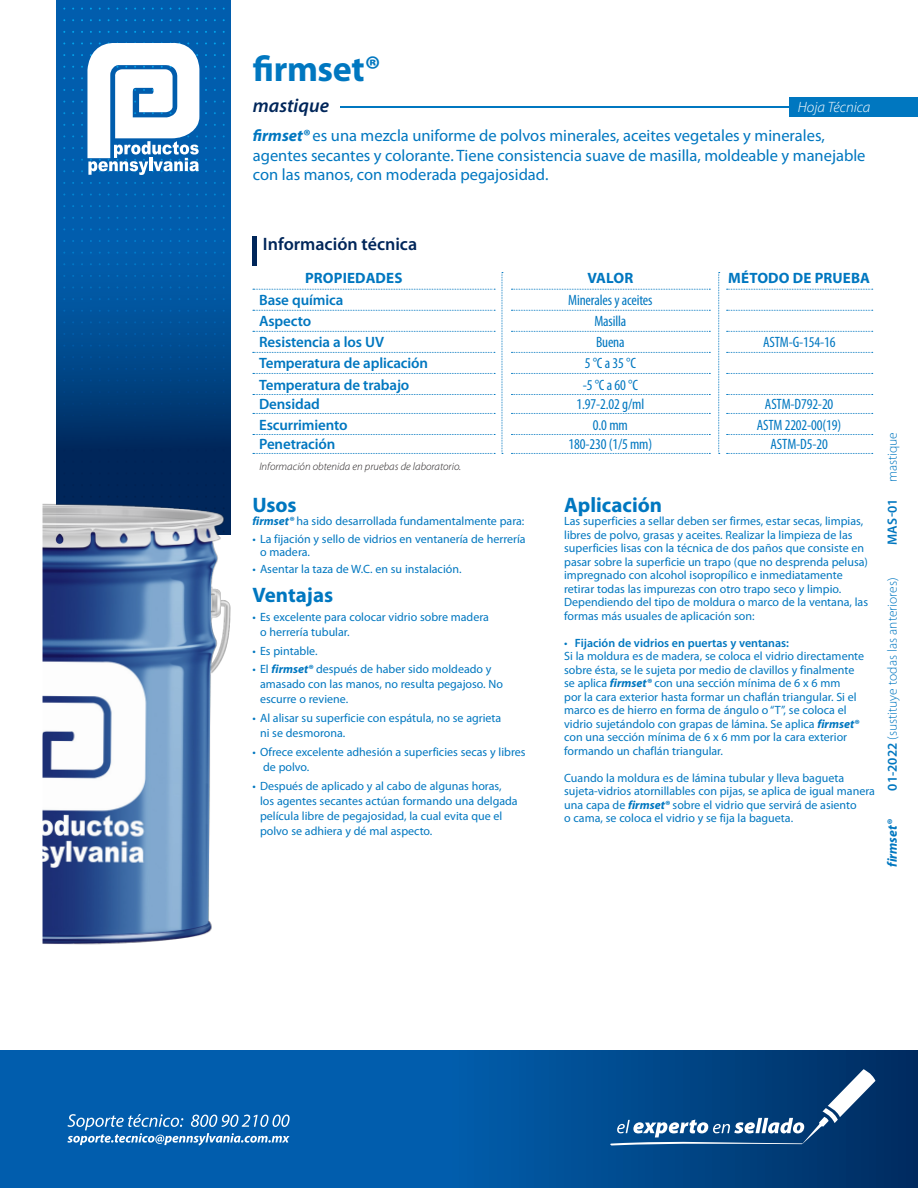
<style>
.page{position:relative;width:918px;height:1188px;background:#fff}
.page>*{position:absolute;margin:0;border:0;box-sizing:border-box;transform-origin:0 0}
.t1{font:700 36px "Myriad Pro";letter-spacing:-.01em;color:#0077c0}
.subtema{font:700 21px "Myriad Pro";color:#0077c0}
.t2{font:italic 600 19.5px "Myriad Pro";color:#00265a}
.t3{font:600 18px "Myriad Pro";color:#00265a}
.t4{font:16.5px/19.8px "Myriad Pro";color:#0077c0}
.tabla-frente{font:condensed 15px "Myriad Pro";letter-spacing:-.01em;color:#0077c0}
.tabla-frente-2{font:600 15px "Myriad Pro";letter-spacing:-.01em;color:#0077c0}
.tabla-frente-3{font:700 15px "Myriad Pro";letter-spacing:.01em;color:#0077c0}
.t5{font:italic 300 15px "Myriad Pro";color:#fff}
.texto{font:300 13.5px "Myriad Pro";color:#0077c0}
.texto-2{font:italic 700 13.5px "Myriad Pro";color:#0077c0}
.subtema-2{font:12px/13.5px "Myriad Pro";color:#0077c0}
.subtema-3{font:600 12px "Myriad Pro";color:#0077c0}
.texto-3{font:italic 300 10.95px "Myriad Pro";color:#231f20}
.s1{font-weight:700;font-style:italic}
.s2{font-weight:400}
.s3{font-weight:600}
</style>
<div class="page">
<svg style="left:0;top:1050px;width:918px;height:138px;background:#00539d"></svg>
<svg style="left:56px;top:0;width:175px;height:494px;background:#004d93"></svg>
<svg style="left:67px;top:1114px;width:18px;height:13px"></svg>
<svg style="left:85px;top:1118px;width:19px;height:12px"></svg>
<svg style="left:105px;top:1115px;width:11px;height:12px"></svg>
<svg style="left:116px;top:1114px;width:25px;height:13px"></svg>
<svg style="left:142px;top:1118px;width:15px;height:9px"></svg>
<svg style="left:159px;top:1114px;width:11px;height:13px"></svg>
<svg style="left:171px;top:1118px;width:12px;height:9px"></svg>
<svg style="left:191px;top:1115px;width:17px;height:12px"></svg>
<svg style="left:209px;top:1115px;width:21px;height:12px"></svg>
<svg style="left:230px;top:1115px;width:60px;height:12px"></svg>
<svg style="left:67px;top:1136px;width:20px;height:9px"></svg>
<svg style="left:88px;top:1136px;width:12px;height:7px"></svg>
<svg style="left:100px;top:1134px;width:19px;height:9px"></svg>
<svg style="left:119px;top:1136px;width:19px;height:7px"></svg>
<svg style="left:139px;top:1133px;width:16px;height:10px"></svg>
<svg style="left:155px;top:1135px;width:17px;height:10px"></svg>
<svg style="left:172px;top:1136px;width:21px;height:7px"></svg>
<svg style="left:193px;top:1136px;width:13px;height:9px"></svg>
<svg style="left:206px;top:1133px;width:17px;height:10px"></svg>
<svg style="left:223px;top:1133px;width:67px;height:10px"></svg>
<svg style="left:81px;top:42px;width:118px;height:133px"></svg>
<svg style="left:98px;top:145px;width:27px;height:27px"></svg>
<svg style="left:125px;top:135px;width:26px;height:40px"></svg>
<svg style="left:149px;top:135px;width:34px;height:37px"></svg>
<svg style="left:180px;top:145px;width:19px;height:27px"></svg>
<div style="left:790px;top:97px;width:128px;height:20px;background:#0077c0"></div>
<svg style="left:609px;top:1069px;width:266px;height:77px;background:#1f568c"></svg>
<div style="left:252px;top:237px;width:5px;height:29px;background:#00265a"></div>
<svg style="left:253px;top:289px;width:242px;height:1px"></svg>
<svg style="left:511px;top:289px;width:199px;height:1px"></svg>
<svg style="left:727px;top:289px;width:146px;height:1px"></svg>
<svg style="left:253px;top:310px;width:242px;height:1px"></svg>
<svg style="left:511px;top:310px;width:199px;height:1px"></svg>
<svg style="left:727px;top:310px;width:146px;height:1px"></svg>
<svg style="left:253px;top:331px;width:242px;height:1px"></svg>
<svg style="left:511px;top:331px;width:199px;height:1px"></svg>
<svg style="left:727px;top:331px;width:146px;height:1px"></svg>
<svg style="left:253px;top:352px;width:242px;height:1px"></svg>
<svg style="left:511px;top:352px;width:199px;height:1px"></svg>
<svg style="left:727px;top:352px;width:146px;height:1px"></svg>
<svg style="left:253px;top:373px;width:242px;height:1px"></svg>
<svg style="left:511px;top:373px;width:199px;height:1px"></svg>
<svg style="left:727px;top:373px;width:146px;height:1px"></svg>
<svg style="left:253px;top:394px;width:242px;height:1px"></svg>
<svg style="left:253px;top:434px;width:242px;height:1px"></svg>
<svg style="left:253px;top:413px;width:242px;height:1px"></svg>
<svg style="left:253px;top:453px;width:242px;height:1px"></svg>
<svg style="left:511px;top:394px;width:199px;height:1px"></svg>
<svg style="left:511px;top:434px;width:199px;height:1px"></svg>
<svg style="left:511px;top:413px;width:199px;height:1px"></svg>
<svg style="left:511px;top:453px;width:199px;height:1px"></svg>
<svg style="left:727px;top:394px;width:146px;height:1px"></svg>
<svg style="left:727px;top:434px;width:146px;height:1px"></svg>
<svg style="left:727px;top:413px;width:146px;height:1px"></svg>
<svg style="left:727px;top:453px;width:146px;height:1px"></svg>
<svg style="left:718px;top:272px;width:2px;height:182px"></svg>
<svg style="left:502px;top:272px;width:1px;height:182px"></svg>
<hr style="left:340px;top:106px;width:450px;height:2px;background:#0077c0">
<img style="left:43px;top:494px;width:188px;height:451px">
<p class="t1" style="left:253px;top:45px;width:130px">firmset®</p>
<p class="t2" style="left:253px;top:93px;width:78px">mastique</p>
<p class="t5" style="left:798px;top:98px;width:74px">Hoja Técnica</p>
<p class="t4" style="left:253px;top:125px;width:614px"><span class="s1">firmset®</span> es una mezcla uniforme de polvos minerales, aceites vegetales y minerales, agentes secantes y colorante. Tiene consistencia suave de masilla, moldeable y manejable con las manos, con moderada pegajosidad.</p>
<p class="t3" style="left:263px;top:233px;width:156px">Información técnica</p>
<p class="tabla-frente-3" style="left:305px;top:269px;width:99px">PROPIEDADES</p>
<p class="tabla-frente-3" style="left:587px;top:269px;width:47px">VALOR</p>
<p class="tabla-frente-3" style="left:728px;top:269px;width:143px">MÉTODO DE PRUEBA</p>
<p class="tabla-frente-2" style="left:259px;top:291px;width:86px">Base química</p>
<p class="tabla-frente" style="left:568px;top:291px;width:86px">Minerales y aceites</p>
<p class="tabla-frente-2" style="left:259px;top:311px;width:53px">Aspecto</p>
<p class="tabla-frente" style="left:594px;top:312px;width:33px">Masilla</p>
<p class="tabla-frente-2" style="left:259px;top:333px;width:126px">Resistencia a los UV</p>
<p class="tabla-frente" style="left:596px;top:333px;width:30px">Buena</p>
<p class="tabla-frente-2" style="left:259px;top:354px;width:170px">Temperatura de aplicación</p>
<p class="tabla-frente" style="left:585px;top:354px;width:53px">5 °C a 35 °C</p>
<p class="tabla-frente-2" style="left:259px;top:375px;width:152px">Temperatura de trabajo</p>
<p class="tabla-frente-2" style="left:259px;top:415px;width:90px">Escurrimiento</p>
<p class="tabla-frente-2" style="left:259px;top:394px;width:62px">Densidad</p>
<p class="tabla-frente-2" style="left:259px;top:434px;width:78px">Penetración</p>
<p class="tabla-frente" style="left:583px;top:376px;width:57px">-5 °C a 60 °C</p>
<p class="tabla-frente" style="left:593px;top:416px;width:36px">0.0 mm</p>
<p class="tabla-frente" style="left:577px;top:395px;width:69px">1.97-2.02 g/ml</p>
<p class="tabla-frente" style="left:569px;top:435px;width:85px">180-230 (1/5 mm)</p>
<p class="texto-3" style="left:259px;top:459px;width:203px">Información obtenida en pruebas de laboratorio.</p>
<p class="tabla-frente" style="left:763px;top:333px;width:74px">ASTM-G-154-16</p>
<p class="tabla-frente" style="left:765px;top:395px;width:70px">ASTM-D792-20</p>
<p class="tabla-frente" style="left:757px;top:416px;width:86px">ASTM 2202-00(19)</p>
<p class="tabla-frente" style="left:771px;top:435px;width:59px">ASTM-D5-20</p>
<p class="subtema" style="left:252px;top:491px;width:46px">Usos</p>
<p class="subtema-2" style="left:252px;top:514px;width:274px"><span class="s1">firmset®</span> ha sido desarrollada fundamentalmente para:</p>
<p class="subtema-2" style="left:260px;top:532px;width:267px;text-indent:-8px">• La fijación y sello de vidrios en ventanería de herrería o madera.</p>
<p class="subtema-2" style="left:252px;top:562px;width:211px">• Asentar la taza de W.C. en su instalación.</p>
<p class="subtema" style="left:252px;top:581px;width:82px">Ventajas</p>
<p class="subtema-2" style="left:260px;top:609px;width:231px;line-height:15px;text-indent:-8px">• Es excelente para colocar vidrio sobre madera o herrería tubular.</p>
<p class="subtema-2" style="left:252px;top:644px;width:67px">• Es pintable.</p>
<p class="subtema-2" style="left:260px;top:662px;width:244px;line-height:15px;text-indent:-8px">• El <span class="s1">firmset®</span> después de haber sido moldeado y amasado con las manos, no resulta pegajoso. No escurre o reviene.</p>
<p class="subtema-2" style="left:260px;top:711px;width:243px;line-height:15px;text-indent:-8px">• Al alisar su superficie con espátula, no se agrieta ni se desmorona.</p>
<p class="subtema-2" style="left:263px;top:744px;width:264px;line-height:15px;text-indent:-11px">• Ofrece excelente adhesión a superficies secas y libres de polvo.</p>
<p class="subtema-2" style="left:260px;top:778px;width:259px;line-height:15px;text-indent:-8px">• Después de aplicado y al cabo de algunas horas, los agentes secantes actúan formando una delgada película libre de pegajosidad, la cual evita que el polvo se adhiera y dé mal aspecto.</p>
<p class="subtema" style="left:564px;top:491px;width:100px">Aplicación</p>
<p class="subtema-2" style="left:564px;top:514px;width:305px">Las superficies a sellar deben ser firmes, estar secas, limpias, libres de polvo, grasas y aceites. Realizar la limpieza de las superficies lisas con la técnica de dos paños que consiste en pasar sobre la superficie un trapo (que no desprenda pelusa) impregnado con alcohol isopropílico e inmediatamente retirar todas las impurezas con otro trapo seco y limpio.<br>Dependiendo del tipo de moldura o marco de la ventana, las formas más usuales de aplicación son:</p>
<p class="subtema-3" style="left:564px;top:635px;width:226px"><span class="s2">•</span> Fijación de vidrios en puertas y ventanas:</p>
<p class="subtema-2" style="left:564px;top:649px;width:302px">Si la moldura es de madera, se coloca el vidrio directamente sobre ésta, se le sujeta por medio de clavillos y finalmente</p>
<p class="subtema-2" style="left:564px;top:676px;width:278px">se aplica <span class="s1">firmset®</span> con una sección mínima de 6 x 6 mm</p>
<p class="subtema-2" style="left:564px;top:690px;width:296px">por la cara exterior hasta formar un chaflán triangular. Si el marco es de hierro en forma de ángulo o “T”, se coloca el vidrio sujetándolo con grapas de lámina. Se aplica <span class="s1">firmset® </span>con una sección mínima de 6 x 6 mm por la cara exterior formando un chaflán triangular.</p>
<p class="subtema-2" style="left:564px;top:771px;width:312px">Cuando la moldura es de lámina tubular y lleva bagueta sujeta-vidrios atornillables con pijas, se aplica de igual manera una capa de <span class="s1">firmset®</span> sobre el vidrio que servirá de asiento<br>o cama, se coloca el vidrio y se fija la bagueta.</p>
<p class="texto" style="left:884px;top:545px;width:114px;rotate:-90deg"><span class="s3">MAS-01</span> mastique</p>
<p class="texto" style="left:884px;top:791px;width:215px;rotate:-90deg"><span class="s3">01-2022</span> (sustituye todas las anteriores)</p>
<p class="texto-2" style="left:883px;top:867px;width:49px;rotate:-90deg">firmset®</p>
</div>
